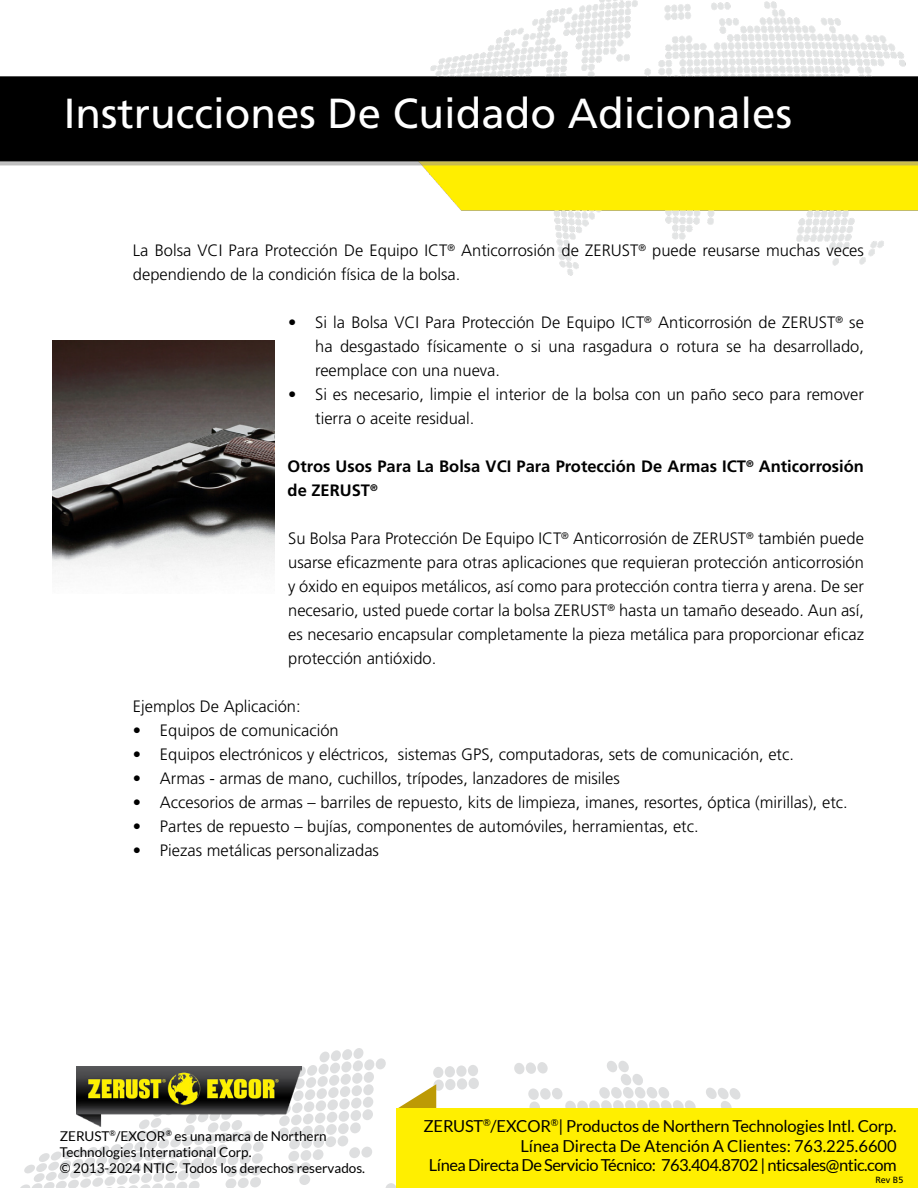
<style>
.page{position:relative;width:918px;height:1188px;background:#fff}
.page>*{position:absolute;margin:0;border:0;box-sizing:border-box;transform-origin:0 0}
.black_header{font:42px "Frutiger LT Std";color:#fff}
.body_copy{font:300 16.5px/24px "Frutiger LT Std";color:#000}
.t1{font:16.5px "Lato";letter-spacing:-.01em;color:#000}
.t2{font:700 16.5px/24px "Frutiger LT Std";color:#000}
.t3{font:16.5px "Lato";letter-spacing:-.03em;color:#000}
.t4{font:13.5px/16.2px "Lato";color:#000}
.t5{font:9px "Frutiger LT Std";color:#000}
</style>
<div class="page">
<img style="left:0;top:0;width:918px;height:276px">
<img style="left:52px;top:340px;width:223px;height:236px">
<svg style="left:20px;top:1048px;width:828px;height:140px"></svg>
<svg style="left:397px;top:1084px;width:39px;height:25px"></svg>
<div style="left:397px;top:1109px;width:521px;height:79px;background:#ffef00"></div>
<img style="left:77px;top:1067px;width:224px;height:60px">
<p class="black_header" style="left:64px;top:89px;width:730px">Instrucciones De Cuidado Adicionales</p>
<p class="body_copy" style="left:133px;top:239px;width:733px">La Bolsa VCI Para Protección De Equipo ICT<sup>®</sup> Anticorrosión de ZERUST<sup>®</sup> puede reusarse muchas veces dependiendo de la condición física de la bolsa.</p>
<p class="body_copy" style="left:315px;top:311px;width:550px;text-align:justify;text-indent:-27px">• Si la Bolsa VCI Para Protección De Equipo ICT<sup>®</sup> Anticorrosión de ZERUST<sup>®</sup> se ha desgastado físicamente o si una rasgadura o rotura se ha desarrollado, reemplace con una nueva.</p>
<p class="body_copy" style="left:315px;top:383px;width:550px;text-indent:-27px">• Si es necesario, limpie el interior de la bolsa con un paño seco para remover tierra o aceite residual.</p>
<p class="t2" style="left:288px;top:455px;width:578px">Otros Usos Para La Bolsa VCI Para Protección De Armas ICT<sup>®</sup> Anticorrosión de ZERUST<sup>®</sup></p>
<p class="body_copy" style="left:288px;top:527px;width:577px;text-align:justify">Su Bolsa Para Protección De Equipo ICT<sup>®</sup> Anticorrosión de ZERUST<sup>®</sup> también puede usarse eficazmente para otras aplicaciones que requieran protección anticorrosión y óxido en equipos metálicos, así como para protección contra tierra y arena. De ser necesario, usted puede cortar la bolsa ZERUST<sup>®</sup> hasta un tamaño deseado. Aun así, es necesario encapsular completamente la pieza metálica para proporcionar eficaz protección antióxido.</p>
<p class="body_copy" style="left:133px;top:695px;width:169px">Ejemplos De Aplicación:</p>
<p class="body_copy" style="left:133px;top:719px;width:207px">• Equipos de comunicación</p>
<p class="body_copy" style="left:133px;top:743px;width:663px">• Equipos electrónicos y eléctricos, sistemas GPS, computadoras, sets de comunicación, etc.</p>
<p class="body_copy" style="left:133px;top:767px;width:488px">• Armas - armas de mano, cuchillos, trípodes, lanzadores de misiles</p>
<p class="body_copy" style="left:133px;top:791px;width:716px">• Accesorios de armas – barriles de repuesto, kits de limpieza, imanes, resortes, óptica (mirillas), etc.</p>
<p class="body_copy" style="left:133px;top:815px;width:567px">• Partes de repuesto – bujías, componentes de automóviles, herramientas, etc.</p>
<p class="body_copy" style="left:133px;top:839px;width:248px">• Piezas metálicas personalizadas</p>
<p class="t4" style="left:60px;top:1128px;width:268px">ZERUST<sup>®</sup>/EXCOR<sup>®</sup> es una marca de Northern<br>Technologies International Corp.</p>
<p class="t4" style="left:60px;top:1160px;width:307px">© 2013-2024 NTIC. Todos los derechos reservados.</p>
<p class="t1" style="left:424px;top:1117px;width:475px">ZERUST<sup>®</sup>/EXCOR<sup>®</sup>| Productos de Northern Technologies Intl. Corp.</p>
<p class="t1" style="left:520px;top:1136px;width:378px">Línea Directa De Atención A Clientes: 763.225.6600</p>
<p class="t3" style="left:429px;top:1156px;width:469px">Línea Directa De Servicio Técnico: 763.404.8702 | nticsales@ntic.com</p>
<p class="t5" style="left:875px;top:1175px;width:30px">Rev B5</p>
</div>
